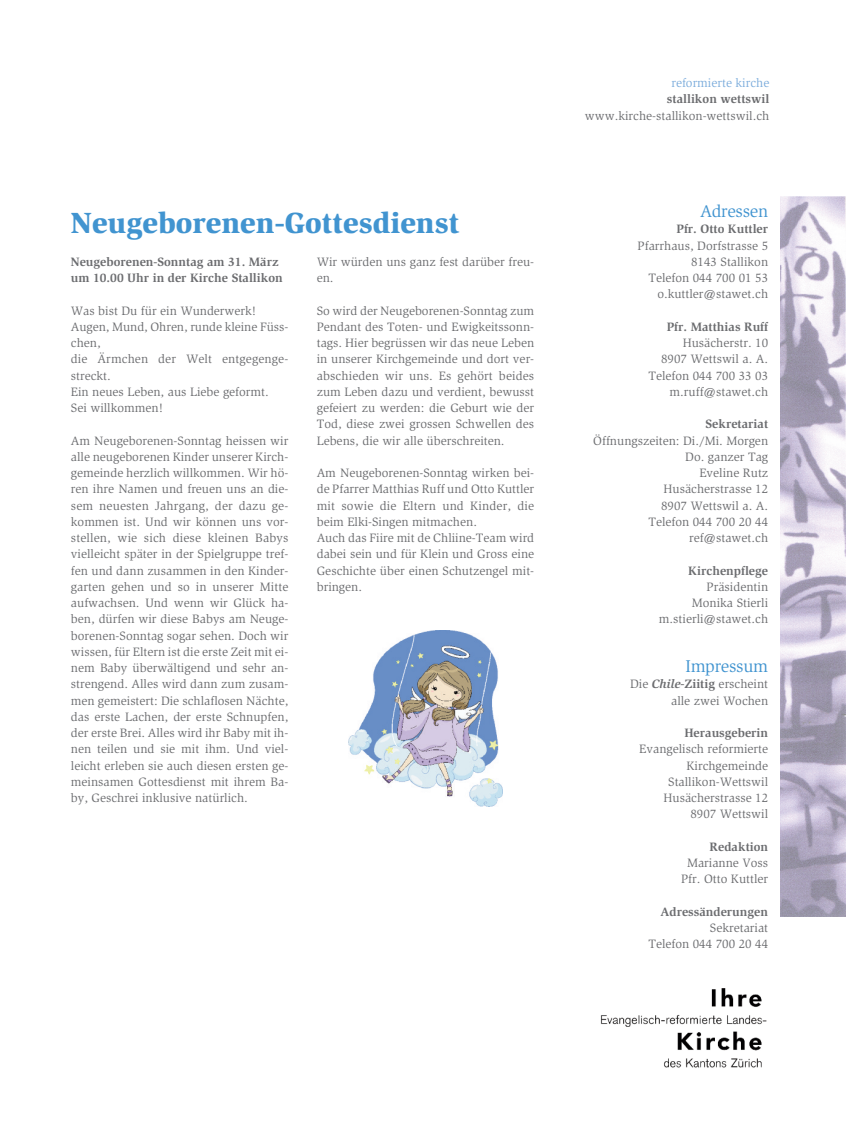
<style>
.page{position:relative;width:851px;height:1141px;background:#fff}
.page>*{position:absolute;margin:0;border:0;box-sizing:border-box;transform-origin:0 0}
.t1{font:900 30px "Slimbach Std";color:#4194d0}
.t2{font:17.5px "Slimbach Std";letter-spacing:-.015em;color:#4194d0}
.t3{font:12.5px/16.2px "Slimbach Std";color:#6c6d70;text-align:right}
.t4{font:700 12.5px/16.2px "Slimbach Std";color:#6c6d70}
.t5{font:12.5px "Slimbach Std";color:#7daddc}
.s1{font-weight:700;font-style:italic}
.s2{font-weight:700}
</style>
<div class="page">
<div style="left:780px;top:197px;width:68px;height:720px;background:linear-gradient(to bottom,#fff,#fff)"></div>
<img style="left:780px;top:197px;width:65px;height:720px">
<img style="left:600px;top:989px;width:166px;height:79px">
<img style="left:349px;top:631px;width:153px;height:176px">
<h1 class="t1" style="left:71px;top:212px;width:390px">Neugeborenen-Gottesdienst</h1>
<p class="t4" style="left:71px;top:254px;width:213px">Neugeborenen-Sonntag am 31. März um 10.00 Uhr in der Kirche Stallikon</p>
<p class="t3" style="left:71px;top:303px;width:219px;text-align:left">Was bist Du für ein Wunderwerk!<br>Augen, Mund, Ohren, runde kleine Füss&shy;chen,<br>die Ärmchen der Welt entgegenge&shy;streckt.<br>Ein neues Leben, aus Liebe geformt.<br>Sei willkommen!</p>
<p class="t3" style="left:71px;top:433px;width:219px;text-align:justify">Am Neugeborenen-Sonntag heissen wir alle neugeborenen Kinder unserer Kirch&shy;gemeinde herzlich willkommen. Wir hö&shy;ren ihre Namen und freuen uns an die&shy;sem neuesten Jahrgang, der dazu ge&shy;kommen ist. Und wir können uns vor&shy;stellen, wie sich diese kleinen Babys vielleicht später in der Spielgruppe tref&shy;fen und dann zusammen in den Kinder&shy;garten gehen und so in unserer Mitte aufwachsen. Und wenn wir Glück ha&shy;ben, dürfen wir diese Babys am Neuge&shy;borenen-Sonntag sogar sehen. Doch wir wissen, für Eltern ist die erste Zeit mit ei&shy;nem Baby überwältigend und sehr an&shy;strengend. Alles wird dann zum zusam&shy;men gemeistert: Die schlaflosen Nächte, das erste Lachen, der erste Schnupfen, der erste Brei. Alles wird ihr Baby mit ih&shy;nen teilen und sie mit ihm. Und viel&shy;leicht erleben sie auch diesen ersten ge&shy;meinsamen Gottesdienst mit ihrem Ba&shy;by, Geschrei inklusive natürlich.</p>
<p class="t3" style="left:317px;top:254px;width:219px;text-align:left">Wir würden uns ganz fest darüber freu&shy;en.</p>
<p class="t3" style="left:317px;top:303px;width:219px;text-align:justify">So wird der Neugeborenen-Sonntag zum Pendant des Toten- und Ewigkeitssonn&shy;tags. Hier begrüssen wir das neue Leben in unserer Kirchgemeinde und dort ver&shy;abschieden wir uns. Es gehört beides zum Leben dazu und verdient, bewusst gefeiert zu werden: die Geburt wie der Tod, diese zwei grossen Schwellen des Lebens, die wir alle überschreiten.</p>
<p class="t3" style="left:317px;top:466px;width:219px;text-align:left">Am Neugeborenen-Sonntag wirken bei&shy;de Pfarrer Matthias Ruff und Otto Kuttler mit sowie die Eltern und Kinder, die beim Elki-Singen mitmachen.<br>Auch das Fiire mit de Chliine-Team wird dabei sein und für Klein und Gross eine Geschichte über einen Schutzengel mit&shy;bringen.</p>
<p class="t5" style="left:671px;top:78px;width:99px">reformierte kirche</p>
<p class="t4" style="left:666px;top:92px;width:104px">stallikon wettswil</p>
<p class="t3" style="left:584px;top:108px;width:186px">www.kirche-stallikon-wettswil.ch</p>
<h2 class="t2" style="left:700px;top:205px;width:70px">Adressen</h2>
<p class="t4" style="left:676px;top:222px;width:93px">Pfr. Otto Kuttler</p>
<p class="t3" style="left:637px;top:238px;width:132px">Pfarrhaus, Dorfstrasse 5<br>8143 Stallikon<br>Telefon 044 700 01 53 o.kuttler@stawet.ch</p>
<p class="t4" style="left:666px;top:319px;width:103px">Pfr. Matthias Ruff</p>
<p class="t3" style="left:648px;top:336px;width:121px">Husächerstr. 10<br>8907 Wettswil a. A.<br>Telefon 044 700 33 03 m.ruff@stawet.ch</p>
<p class="t4" style="left:705px;top:417px;width:64px">Sekretariat</p>
<p class="t3" style="left:593px;top:433px;width:176px">Öffnungszeiten: Di./Mi. Morgen<br>Do. ganzer Tag<br>Eveline Rutz<br>Husächerstrasse 12<br>8907 Wettswil a. A.<br>Telefon 044 700 20 44 ref@stawet.ch</p>
<p class="t4" style="left:688px;top:563px;width:81px">Kirchenpflege</p>
<p class="t3" style="left:658px;top:579px;width:111px">Präsidentin<br>Monika Stierli m.stierli@stawet.ch</p>
<h2 class="t2" style="left:685px;top:660px;width:84px">Impressum</h2>
<p class="t3" style="left:630px;top:677px;width:139px">Die <span class="s1">Chile-</span><span class="s2">Ziitig</span> erscheint alle zwei Wochen</p>
<p class="t4" style="left:684px;top:726px;width:85px">Herausgeberin</p>
<p class="t3" style="left:639px;top:742px;width:130px">Evangelisch reformierte<br>Kirchgemeinde<br>Stallikon-Wettswil<br>Husächerstrasse 12<br>8907 Wettswil</p>
<p class="t4" style="left:709px;top:839px;width:60px">Redaktion</p>
<p class="t3" style="left:681px;top:856px;width:89px;text-align:center">Marianne Voss<br>Pfr. Otto Kuttler</p>
<p class="t4" style="left:660px;top:904px;width:109px">Adressänderungen</p>
<p class="t3" style="left:648px;top:921px;width:121px">Sekretariat<br>Telefon 044 700 20 44</p>
</div>
